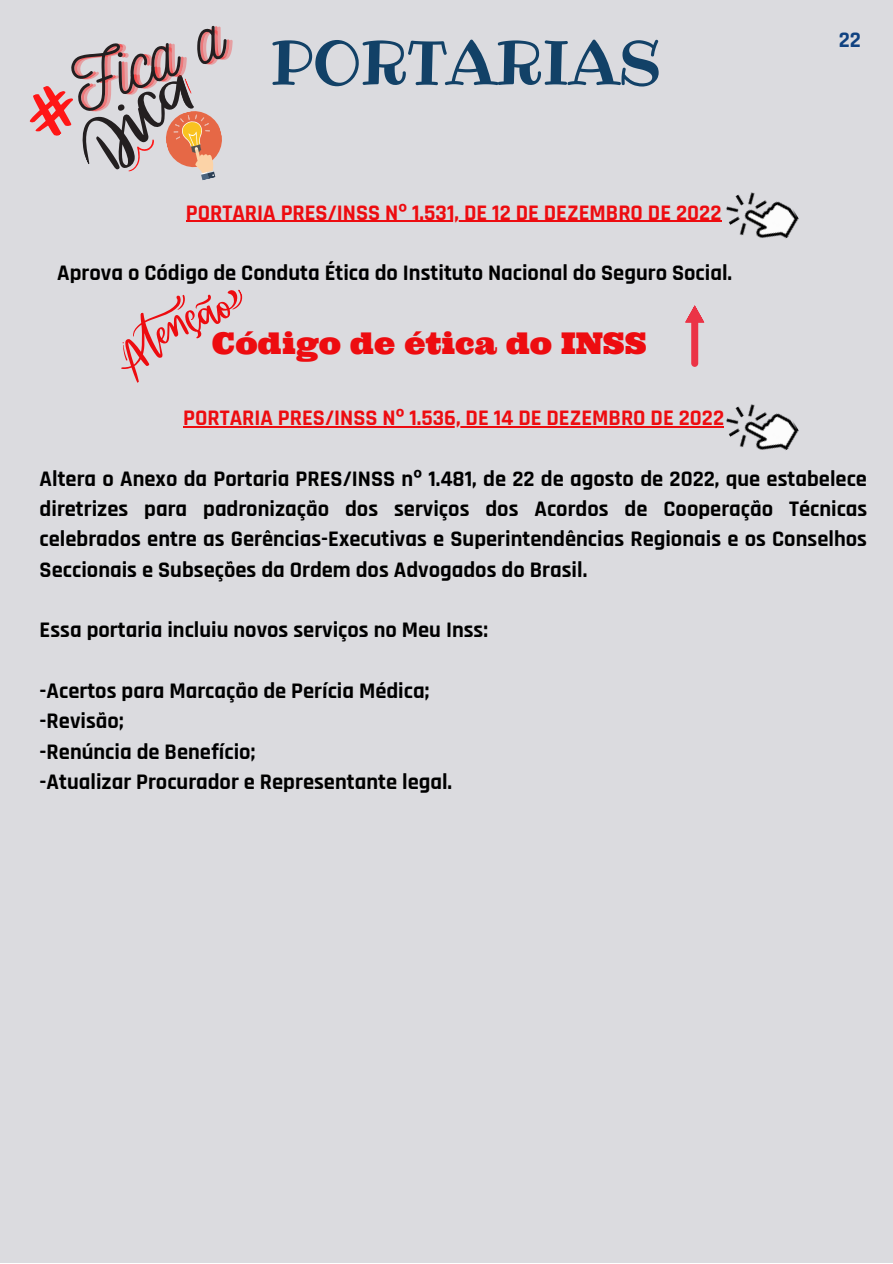
<style>
.page{position:relative;width:893px;height:1264px;background:#fff}
.page>*{position:absolute;margin:0;border:0;box-sizing:border-box;transform-origin:0 0}
.t1{font:69.6px "Nickainley";color:#231f20}
.t2{font:61.35px "Ribeye";letter-spacing:-.02em;color:#124167}
.t3{font:30px "Ultra";color:#ed0c10}
.t4{font:700 22.5px/30.3px "Rajdhani";color:#000;text-align:justify}
.t5{font:700 22.5px "Rajdhani";color:#ed0c10}
.t6{font:700 22.5px "Rajdhani";color:#104281}
.s1{font-family:"Noto Sans"}
</style>
<div class="page">
<div style="left:0;top:0;width:892px;height:1262px;background:#dbdbdf"></div>
<svg style="left:29px;top:75px;width:193px;height:105px"></svg>
<hr style="left:183px;top:426px;width:541px;height:1px;background:#ed0c10">
<img style="left:719px;top:404px;width:80px;height:47px">
<hr style="left:186px;top:221px;width:129px;height:1px;background:#ed0c10">
<hr style="left:315px;top:221px;width:252px;height:1px;background:#ed0c10">
<hr style="left:567px;top:221px;width:154px;height:1px;background:#ed0c10">
<img style="left:719px;top:192px;width:80px;height:47px">
<svg style="left:121px;top:289px;width:122px;height:94px"></svg>
<div style="left:691px;top:319px;width:7px;height:48px;background:#eb3346;border-radius:4px"></div>
<svg style="left:685px;top:305px;width:19px;height:17px"></svg>
<h1 class="t1" style="left:57px;top:46px;width:157px;rotate:-21deg">Fica a</h1>
<h2 class="t2" style="left:270px;top:21px;width:393px">PORTARIAS</h2>
<p class="t6" style="left:838px;top:26px;width:24px">22</p>
<p class="t5" style="left:186px;top:199px;width:537px">PORTARIA PRES/INSS N<span class="s1">º</span> 1.531, DE 12 DE DEZEMBRO DE 2022</p>
<p class="t4" style="left:57px;top:258px;width:676px">Aprova o Código de Conduta Ética do Instituto Nacional do Seguro Social.</p>
<h3 class="t3" style="left:212px;top:324px;width:436px">Código de ética do INSS</h3>
<p class="t5" style="left:183px;top:404px;width:542px">PORTARIA PRES/INSS N<span class="s1">º</span> 1.536, DE 14 DE DEZEMBRO DE 2022</p>
<p class="t4" style="left:40px;top:464px;width:829px">Altera o Anexo da Portaria PRES/INSS n<span class="s1">º</span> 1.481, de 22 de agosto de 2022, que estabelece diretrizes para padronização dos serviços dos Acordos de Cooperação Técnicas celebrados entre as Gerências-Executivas e Superintendências Regionais e os Conselhos Seccionais e Subseções da Ordem dos Advogados do Brasil.</p>
<p class="t4" style="left:40px;top:615px;width:450px">Essa portaria incluiu novos serviços no Meu Inss:</p>
<p class="t4" style="left:40px;top:676px;width:414px;text-align:left">-Acertos para Marcação de Perícia Médica; -Revisão;<br>-Renúncia de Benefício;<br>-Atualizar Procurador e Representante legal.</p>
</div>
